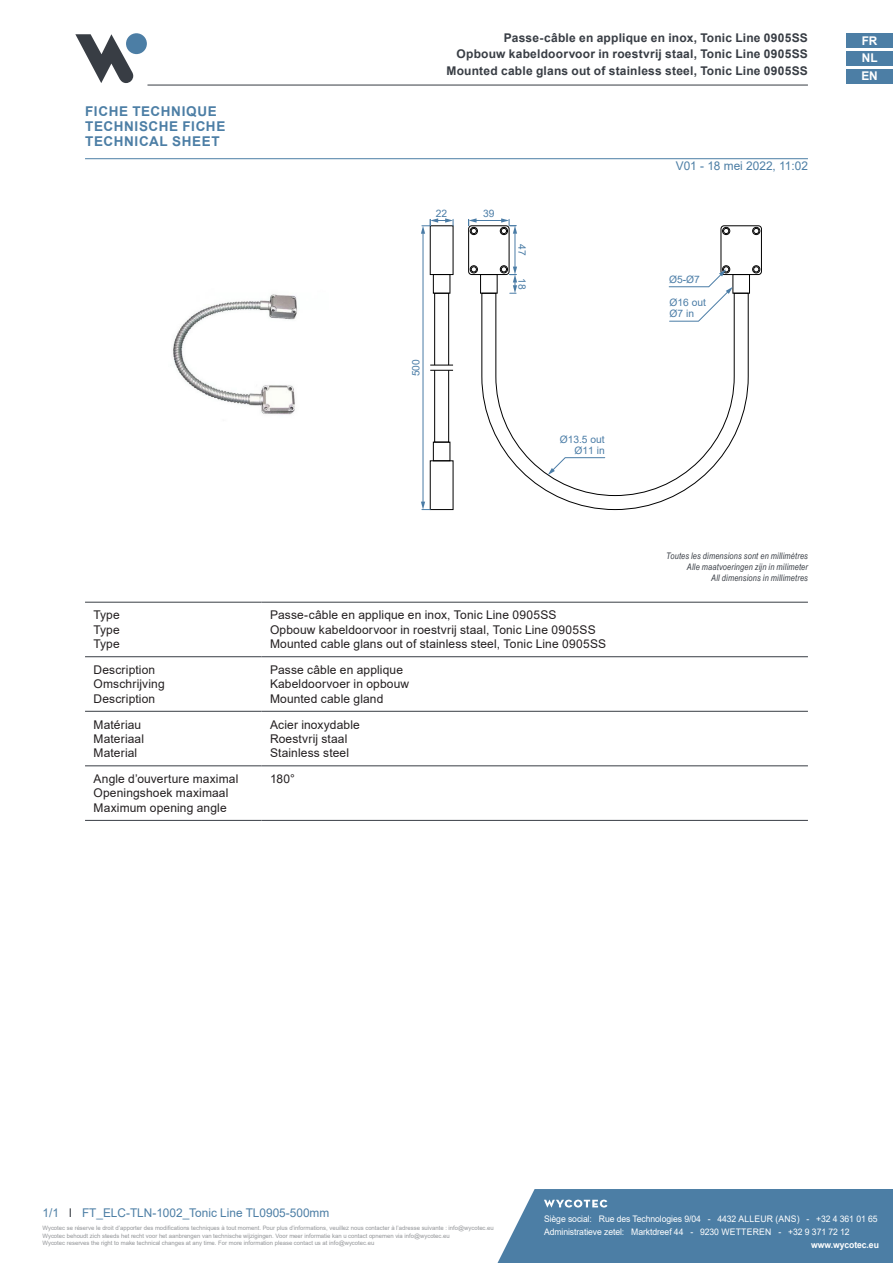
<style>
.page{position:relative;width:893px;height:1263px;background:#fff}
.page>*{position:absolute;margin:0;border:0;box-sizing:border-box;transform-origin:0 0}
.Tussentitel{font:700 13.5px/15px "Arial";letter-spacing:.05em;color:#4c7ea5}
.Lopende_tekst{font:12px/14.4px "Arial";letter-spacing:.01em;color:#231f20}
.Kleine_paginatitel{font:700 12px/16.5px "Arial";letter-spacing:.015em;color:#383d44;text-align:right}
.t1{font:12px "Arial";color:#4c7ea5}
.t2{font:700 12px/17.9px "Arial";color:#fff;text-align:justify}
.t3{font:10.2px/10.9px "Arial";color:#4a7ca6}
.t4{font:9px/13.5px "Arial";letter-spacing:-.01em;color:#fff;scale:.96 1}
.Hoofdtitel{font:italic 9px "Arial Narrow";letter-spacing:.02em;color:#383d44}
.t5{font:700 9px "Arial";letter-spacing:-.01em;color:#fff;scale:.96 1}
.t6{font:6px/7.2px "Arial";color:#939598}
.s1{color:#383d44}
</style>
<div class="page">
<div style="left:497px;top:1189px;width:396px;height:74px;background:#4c7ea5"></div>
<div style="left:126px;top:33px;width:21px;height:21px;background:#4c7ea5;border-radius:50%"></div>
<svg style="left:75px;top:34px;width:58px;height:49px"></svg>
<div style="left:846px;top:33px;width:47px;height:15px;background:#4c7ea5"></div>
<div style="left:846px;top:51px;width:47px;height:15px;background:#4c7ea5"></div>
<div style="left:846px;top:69px;width:47px;height:14px;background:#4c7ea5"></div>
<img style="left:173px;top:294px;width:124px;height:121px">
<hr style="left:147px;top:85px;width:661px;height:1px;background:#383d44">
<hr style="left:85px;top:158px;width:723px;height:1px;background:#4c7ea5">
<hr style="left:85px;top:602px;width:176px;height:1px;background:#383d44">
<hr style="left:261px;top:602px;width:547px;height:1px;background:#383d44">
<hr style="left:85px;top:656px;width:176px;height:1px;background:#383d44">
<hr style="left:261px;top:656px;width:547px;height:1px;background:#383d44">
<hr style="left:85px;top:711px;width:176px;height:1px;background:#383d44">
<hr style="left:261px;top:711px;width:547px;height:1px;background:#383d44">
<hr style="left:85px;top:765px;width:176px;height:1px;background:#383d44">
<hr style="left:261px;top:765px;width:547px;height:1px;background:#383d44">
<hr style="left:85px;top:820px;width:176px;height:1px;background:#383d44">
<hr style="left:261px;top:820px;width:547px;height:1px;background:#383d44">
<div style="left:468px;top:226px;width:41px;height:49px;border:1px solid #000;border-radius:3px"></div>
<div style="left:480px;top:274px;width:17px;height:19px;border:1px solid #000"></div>
<svg style="left:481px;top:293px;width:268px;height:217px"></svg>
<div style="left:470px;top:227px;width:8px;height:8px;border:1px solid #000;border-radius:50%"></div>
<div style="left:500px;top:227px;width:8px;height:8px;border:1px solid #000;border-radius:50%"></div>
<div style="left:470px;top:266px;width:8px;height:7px;border:1px solid #000;border-radius:50%"></div>
<svg style="left:471px;top:267px;width:6px;height:5px"></svg>
<div style="left:500px;top:266px;width:8px;height:7px;border:1px solid #000;border-radius:50%"></div>
<div style="left:721px;top:226px;width:41px;height:49px;border:1px solid #000;border-radius:3px"></div>
<div style="left:733px;top:274px;width:17px;height:19px;border:1px solid #000"></div>
<div style="left:722px;top:227px;width:8px;height:8px;border:1px solid #000;border-radius:50%"></div>
<svg style="left:723px;top:228px;width:6px;height:6px"></svg>
<div style="left:752px;top:227px;width:8px;height:8px;border:1px solid #000;border-radius:50%"></div>
<svg style="left:753px;top:228px;width:6px;height:6px"></svg>
<div style="left:722px;top:266px;width:8px;height:7px;border:1px solid #000;border-radius:50%"></div>
<div style="left:752px;top:266px;width:8px;height:7px;border:1px solid #000;border-radius:50%"></div>
<svg style="left:753px;top:267px;width:6px;height:5px"></svg>
<div style="left:433px;top:274px;width:17px;height:19px;border:1px solid #000"></div>
<div style="left:433px;top:442px;width:17px;height:19px;border:1px solid #000"></div>
<div style="left:434px;top:370px;width:15px;height:72px;border:1px solid #000"></div>
<div style="left:434px;top:293px;width:15px;height:72px;border:1px solid #000"></div>
<svg style="left:430px;top:365px;width:23px;height:6px"></svg>
<hr style="left:515px;top:232px;width:1px;height:36px;background:#4a7ca6">
<svg style="left:468px;top:218px;width:49px;height:16px"></svg>
<svg style="left:501px;top:267px;width:16px;height:27px"></svg>
<hr style="left:423px;top:232px;width:1px;height:271px;background:#4a7ca6">
<svg style="left:421px;top:502px;width:9px;height:8px"></svg>
<svg style="left:421px;top:218px;width:33px;height:16px"></svg>
<svg style="left:668px;top:267px;width:65px;height:55px"></svg>
<svg style="left:548px;top:457px;width:57px;height:18px"></svg>
<p class="Kleine_paginatitel" style="left:446px;top:29px;width:363px">Passe-câble en applique en inox, Tonic Line 0905SS<br>Opbouw kabeldoorvoor in roestvrij staal, Tonic Line 0905SS<br>Mounted cable glans out of stainless steel, Tonic Line 0905SS</p>
<p class="t2" style="left:861px;top:32px;width:18px">FR NL EN</p>
<p class="Tussentitel" style="left:85px;top:104px;width:142px">FICHE TECHNIQUE<br>TECHNISCHE FICHE<br>TECHNICAL SHEET</p>
<p class="t1" style="left:676px;top:158px;width:134px">V01 - 18 mei 2022, 11:02</p>
<p class="t3" style="left:436px;top:208px;width:13px">22</p>
<p class="t3" style="left:483px;top:208px;width:13px">39</p>
<p class="t3" style="left:527px;top:244px;width:13px;rotate:90deg">47</p>
<p class="t3" style="left:527px;top:278px;width:13px;rotate:90deg">18</p>
<p class="t3" style="left:669px;top:274px;width:32px">Ø5-Ø7</p>
<p class="t3" style="left:670px;top:296px;width:38px">Ø16 out<br>Ø7 in</p>
<p class="t3" style="left:410px;top:376px;width:19px;rotate:-90deg">500</p>
<p class="t3" style="left:560px;top:434px;width:46px;text-align:right">Ø13.5 out<br>Ø11 in</p>
<p class="Hoofdtitel" style="left:666px;top:550px;width:143px">Toutes les dimensions sont en millimètres</p>
<p class="Hoofdtitel" style="left:687px;top:560px;width:123px">Alle maatvoeringen zijn in milimeter</p>
<p class="Hoofdtitel" style="left:711px;top:571px;width:98px">All dimensions in millimetres</p>
<p class="Lopende_tekst" style="left:94px;top:608px;width:28px">Type</p>
<p class="Lopende_tekst" style="left:94px;top:622px;width:28px">Type</p>
<p class="Lopende_tekst" style="left:94px;top:637px;width:28px">Type</p>
<p class="Lopende_tekst" style="left:270px;top:608px;width:338px">Passe-câble en applique en inox, Tonic Line 0905SS<br>Opbouw kabeldoorvoor in roestvrij staal, Tonic Line 0905SS<br>Mounted cable glans out of stainless steel, Tonic Line 0905SS</p>
<p class="Lopende_tekst" style="left:94px;top:662px;width:63px">Description</p>
<p class="Lopende_tekst" style="left:94px;top:677px;width:73px">Omschrijving</p>
<p class="Lopende_tekst" style="left:94px;top:691px;width:63px">Description</p>
<p class="Lopende_tekst" style="left:270px;top:662px;width:134px">Passe câble en applique</p>
<p class="Lopende_tekst" style="left:270px;top:677px;width:141px">Kabeldoorvoer in opbouw</p>
<p class="Lopende_tekst" style="left:270px;top:691px;width:115px">Mounted cable gland</p>
<p class="Lopende_tekst" style="left:94px;top:717px;width:49px">Matériau</p>
<p class="Lopende_tekst" style="left:94px;top:731px;width:52px">Materiaal</p>
<p class="Lopende_tekst" style="left:94px;top:746px;width:45px">Material</p>
<p class="Lopende_tekst" style="left:270px;top:717px;width:91px">Acier inoxydable</p>
<p class="Lopende_tekst" style="left:270px;top:731px;width:79px">Roestvrij staal</p>
<p class="Lopende_tekst" style="left:270px;top:746px;width:81px">Stainless steel</p>
<p class="Lopende_tekst" style="left:94px;top:771px;width:146px">Angle d’ouverture maximal</p>
<p class="Lopende_tekst" style="left:94px;top:786px;width:136px">Openingshoek maximaal</p>
<p class="Lopende_tekst" style="left:94px;top:800px;width:135px">Maximum opening angle</p>
<p class="Lopende_tekst" style="left:270px;top:771px;width:27px">180°</p>
<p class="t1" style="left:43px;top:1204px;width:288px">1/1 <span class="s1">I</span> FT_ELC-TLN-1002_Tonic Line TL0905-500mm</p>
<p class="t6" style="left:43px;top:1224px;width:453px">Wycotec se réserve le droit d’apporter des modifications techniques à tout moment. Pour plus d’informations, veuillez nous contacter à l’adresse suivante : info@wycotec.eu<br>Wycotec behoudt zich steeds het recht voor het aanbrengen van technische wijzigingen. Voor meer informatie kan u contact opnemen via info@wycotec.eu<br>Wycotec reserves the right to make technical changes at any time. For more information please contact us at info@wycotec.eu</p>
<p class="t4" style="left:544px;top:1212px;width:349px">Siège social: Rue des Technologies 9/04 - 4432 ALLEUR (ANS) - +32 4 361 01 65<br>Administratieve zetel: Marktdreef 44 - 9230 WETTEREN - +32 9 371 72 12</p>
<p class="t5" style="left:811px;top:1239px;width:72px">www.wycotec.eu</p>
</div>
